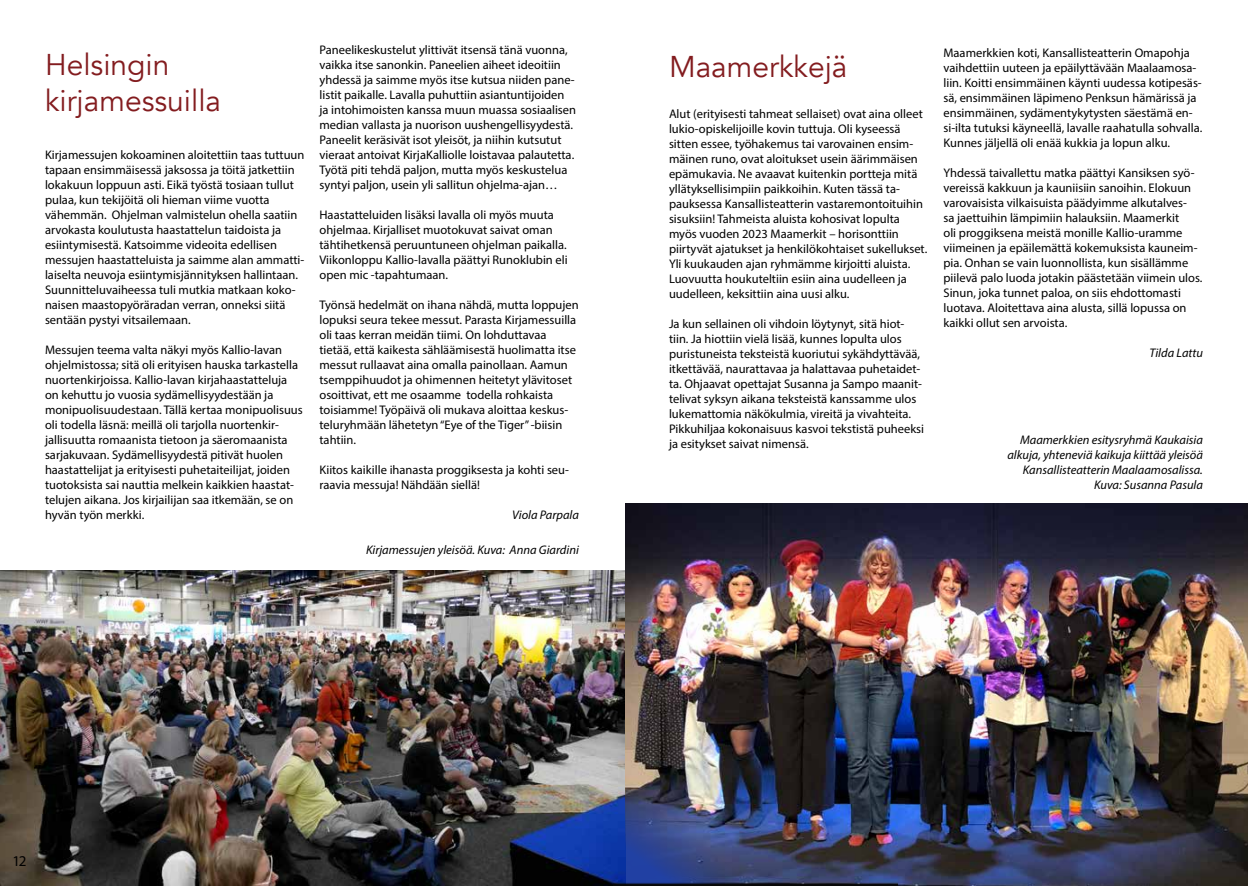
<style>
.page{position:relative;width:1248px;height:886px;background:#fff}
.page>*{position:absolute;margin:0;border:0;box-sizing:border-box;transform-origin:0 0}
.t1{font:30px/36px "Avenir";color:#831c1f}
.t2{font:15px "Myriad Pro";color:#000}
.t3{font:12.5px/15px "Myriad Pro";color:#000}
.t4{font:italic 12.5px/15px "Myriad Pro";color:#000;text-align:right}
</style>
<div class="page">
<img style="left:0;top:570px;width:625px;height:316px">
<img style="left:625px;top:503px;width:622px;height:383px">
<svg style="left:613px;top:882px;width:284px;height:4px"></svg>
<h1 class="t1" style="left:45px;top:47px;width:178px">Helsingin kirjamessuilla</h1>
<p class="t3" style="left:45px;top:147px;width:261px">Kirjamessujen kokoaminen aloitettiin taas tuttuun tapaan ensimmäisessä jaksossa ja töitä jatkettiin lokakuun loppuun asti. Eikä työstä tosiaan tullut pulaa, kun tekijöitä oli hieman viime vuotta vähemmän. Ohjelman valmistelun ohella saatiin arvokasta koulutusta haastattelun taidoista ja esiintymisestä. Katsoimme videoita edellisen messujen haastatteluista ja saimme alan ammatti&shy;laiselta neuvoja esiintymisjännityksen hallintaan.<br>Suunnitteluvaiheessa tuli mutkia matkaan koko&shy;naisen maastopyöräradan verran, onneksi siitä sentään pystyi vitsailemaan.</p>
<p class="t3" style="left:45px;top:342px;width:259px">Messujen teema valta näkyi myös Kallio-lavan ohjelmistossa; sitä oli erityisen hauska tarkastella nuortenkirjoissa. Kallio-lavan kirjahaastatteluja on kehuttu jo vuosia sydämellisyydestään ja monipuolisuudestaan. Tällä kertaa monipuolisuus oli todella läsnä: meillä oli tarjolla nuortenkir&shy;jallisuutta romaanista tietoon ja säeromaanista sarjakuvaan. Sydämellisyydestä pitivät huolen haastattelijat ja erityisesti puhetaiteilijat, joiden tuotoksista sai nauttia melkein kaikkien haastat&shy;telujen aikana. Jos kirjailijan saa itkemään, se on hyvän työn merkki.</p>
<p class="t3" style="left:319px;top:42px;width:258px">Paneelikeskustelut ylittivät itsensä tänä vuonna, vaikka itse sanonkin. Paneelien aiheet ideoitiin yhdessä ja saimme myös itse kutsua niiden pane&shy;listit paikalle. Lavalla puhuttiin asiantuntijoiden ja intohimoisten kanssa muun muassa sosiaalisen median vallasta ja nuorison uushengellisyydestä.<br>Paneelit keräsivät isot yleisöt, ja niihin kutsutut vieraat antoivat KirjaKalliolle loistavaa palautetta.<br>Työtä piti tehdä paljon, mutta myös keskustelua syntyi paljon, usein yli sallitun ohjelma-ajan…</p>
<p class="t3" style="left:319px;top:207px;width:250px">Haastatteluiden lisäksi lavalla oli myös muuta ohjelmaa. Kirjalliset muotokuvat saivat oman tähtihetkensä peruuntuneen ohjelman paikalla.<br>Viikonloppu Kallio-lavalla päättyi Runoklubin eli open mic -tapahtumaan.</p>
<p class="t3" style="left:319px;top:297px;width:261px">Työnsä hedelmät on ihana nähdä, mutta loppujen lopuksi seura tekee messut. Parasta Kirjamessuilla oli taas kerran meidän tiimi. On lohduttavaa tietää, että kaikesta sähläämisestä huolimatta itse messut rullaavat aina omalla painollaan. Aamun tsemppihuudot ja ohimennen heitetyt ylävitoset osoittivat, ett me osaamme todella rohkaista toisiamme! Työpäivä oli mukava aloittaa keskus&shy;teluryhmään lähetetyn “Eye of the Tiger” -biisin tahtiin.</p>
<p class="t3" style="left:319px;top:462px;width:251px">Kiitos kaikille ihanasta proggiksesta ja kohti seu&shy;raavia messuja! Nähdään siellä!</p>
<p class="t4" style="left:512px;top:507px;width:68px">Viola Parpala</p>
<p class="t4" style="left:366px;top:542px;width:214px">Kirjamessujen yleisöä. Kuva: Anna Giardini</p>
<h1 class="t1" style="left:669px;top:49px;width:180px">Maamerkkejä</h1>
<p class="t3" style="left:943px;top:45px;width:260px">Maamerkkien koti, Kansallisteatterin Omapohja vaihdettiin uuteen ja epäilyttävään Maalaamosa&shy;liin. Koitti ensimmäinen käynti uudessa kotipesäs&shy;sä, ensimmäinen läpimeno Penksun hämärissä ja ensimmäinen, sydämentykytysten säestämä en&shy;si-ilta tutuksi käyneellä, lavalle raahatulla sohvalla.<br>Kunnes jäljellä oli enää kukkia ja lopun alku.</p>
<p class="t3" style="left:943px;top:165px;width:260px">Yhdessä taivallettu matka päättyi Kansiksen syö&shy;vereissä kakkuun ja kauniisiin sanoihin. Elokuun varovaisista vilkaisuista päädyimme alkutalves-<br>sa jaettuihin lämpimiin halauksiin. Maamerkit<br>oli proggiksena meistä monille Kallio-uramme viimeinen ja epäilemättä kokemuksista kauneim&shy;pia. Onhan se vain luonnollista, kun sisällämme piilevä palo luoda jotakin päästetään viimein ulos.<br>Sinun, joka tunnet paloa, on siis ehdottomasti luotava. Aloitettava aina alusta, sillä lopussa on kaikki ollut sen arvoista.</p>
<p class="t4" style="left:1149px;top:345px;width:55px">Tilda Lattu</p>
<p class="t3" style="left:669px;top:106px;width:260px">Alut (erityisesti tahmeat sellaiset) ovat aina olleet lukio-opiskelijoille kovin tuttuja. Oli kyseessä sitten essee, työhakemus tai varovainen ensim&shy;mäinen runo, ovat aloitukset usein äärimmäisen epämukavia. Ne avaavat kuitenkin portteja mitä yllätyksellisimpiin paikkoihin. Kuten tässä ta&shy;pauksessa Kansallisteatterin vastaremontoituihin sisuksiin! Tahmeista aluista kohosivat lopulta myös vuoden 2023 Maamerkit – horisonttiin piirtyvät ajatukset ja henkilökohtaiset sukellukset.<br>Yli kuukauden ajan ryhmämme kirjoitti aluista.<br>Luovuutta houkuteltiin esiin aina uudelleen ja uudelleen, keksittiin aina uusi alku.</p>
<p class="t3" style="left:669px;top:316px;width:257px">Ja kun sellainen oli vihdoin löytynyt, sitä hiot&shy;tiin. Ja hiottiin vielä lisää, kunnes lopulta ulos puristuneista teksteistä kuoriutui sykähdyttävää, itkettävää, naurattavaa ja halattavaa puhetaidet&shy;ta. Ohjaavat opettajat Susanna ja Sampo maanit&shy;telivat syksyn aikana teksteistä kanssamme ulos lukemattomia näkökulmia, vireitä ja vivahteita.<br>Pikkuhiljaa kokonaisuus kasvoi tekstistä puheeksi ja esitykset saivat nimensä.</p>
<p class="t4" style="left:1007px;top:432px;width:197px">Maamerkkien esitysryhmä Kaukaisia alkuja, yhteneviä kaikuja kiittää yleisöä Kansallisteatterin Maalaamosalissa.<br>Kuva: Susanna Pasula</p>
<p class="t2" style="left:12px;top:852px;width:16px">12</p>
</div>
